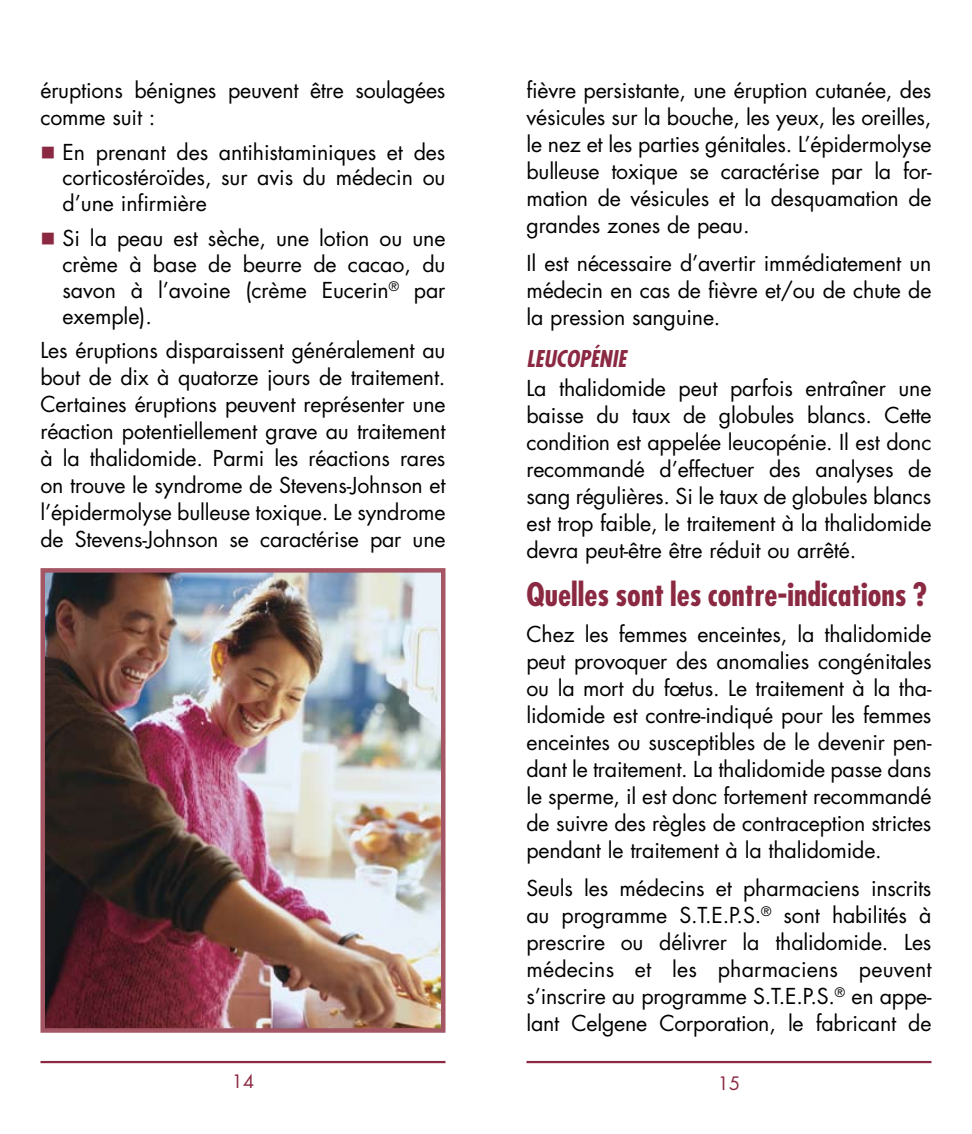
<style>
.page{position:relative;width:972px;height:1134px;background:#fff}
.page>*{position:absolute;margin:0;border:0;box-sizing:border-box;transform-origin:0 0}
.t1{font:700 condensed 31.5px "Futura";color:#8b2942}
.t2{font:italic 700 condensed 22.5px "Futura";color:#8b2942}
.t3{font:21.38px/27px "Futura";letter-spacing:-.01em;color:#000;text-align:justify}
.t4{font:18px "Futura";color:#8b2942}
.s1{color:#8b2942}
</style>
<div class="page">
<hr style="left:40px;top:1061px;width:406px;height:2px;background:#8b2942">
<hr style="left:526px;top:1061px;width:406px;height:2px;background:#8b2942">
<img style="left:45px;top:573px;width:396px;height:455px">
<div style="left:40px;top:568px;width:406px;height:465px;border:4px solid #a45664"></div>
<p class="t3" style="left:40px;top:76px;width:406px">éruptions bénignes peuvent être soulagées comme suit :</p>
<p class="t3" style="left:63px;top:139px;width:384px;line-height:25.9px;text-indent:-22px"><span class="s1">■</span> En prenant des antihistaminiques et des corticostéroïdes, sur avis du médecin ou d’une infirmière</p>
<p class="t3" style="left:63px;top:225px;width:384px;line-height:25.9px;text-indent:-22px"><span class="s1">■</span> Si la peau est sèche, une lotion ou une crème à base de beurre de cacao, du savon à l’avoine (crème Eucerin<sup>®</sup> par exemple).</p>
<p class="t3" style="left:40px;top:336px;width:407px">Les éruptions disparaissent généralement au bout de dix à quatorze jours de traitement.<br>Certaines éruptions peuvent représenter une réaction potentiellement grave au traitement à la thalidomide. Parmi les réactions rares on trouve le syndrome de Stevens-Johnson et l’épidermolyse bulleuse toxique. Le syndrome de Stevens-Johnson se caractérise par une</p>
<p class="t3" style="left:526px;top:76px;width:407px">fièvre persistante, une éruption cutanée, des vésicules sur la bouche, les yeux, les oreilles, le nez et les parties génitales. L’épidermolyse bulleuse toxique se caractérise par la for&shy;mation de vésicules et la desquamation de grandes zones de peau.</p>
<p class="t3" style="left:526px;top:250px;width:407px">Il est nécessaire d’avertir immédiatement un médecin en cas de fièvre et/ou de chute de la pression sanguine.</p>
<p class="t2" style="left:526px;top:344px;width:101px">LEUCOPÉNIE</p>
<p class="t3" style="left:526px;top:375px;width:407px">La thalidomide peut parfois entraîner une baisse du taux de globules blancs. Cette condition est appelée leucopénie. Il est donc recommandé d’effectuer des analyses de sang régulières. Si le taux de globules blancs est trop faible, le traitement à la thalidomide devra peut-être être réduit ou arrêté.</p>
<h1 class="t1" style="left:526px;top:574px;width:402px">Quelles sont les contre-indications ?</h1>
<p class="t3" style="left:526px;top:620px;width:407px">Chez les femmes enceintes, la thalidomide peut provoquer des anomalies congénitales ou la mort du fœtus. Le traitement à la tha&shy;lidomide est contre-indiqué pour les femmes enceintes ou susceptibles de le devenir pen&shy;dant le traitement. La thalidomide passe dans le sperme, il est donc fortement recommandé de suivre des règles de contraception strictes pendant le traitement à la thalidomide.</p>
<p class="t3" style="left:526px;top:874px;width:407px">Seuls les médecins et pharmaciens inscrits au programme S.T.E.P.S.<sup>®</sup> sont habilités à prescrire ou délivrer la thalidomide. Les médecins et les pharmaciens peuvent s’inscrire au programme S.T.E.P.S.<sup>®</sup> en appe&shy;lant Celgene Corporation, le fabricant de</p>
<p class="t4" style="left:232px;top:1069px;width:24px">14</p>
<p class="t4" style="left:718px;top:1071px;width:24px">15</p>
</div>
